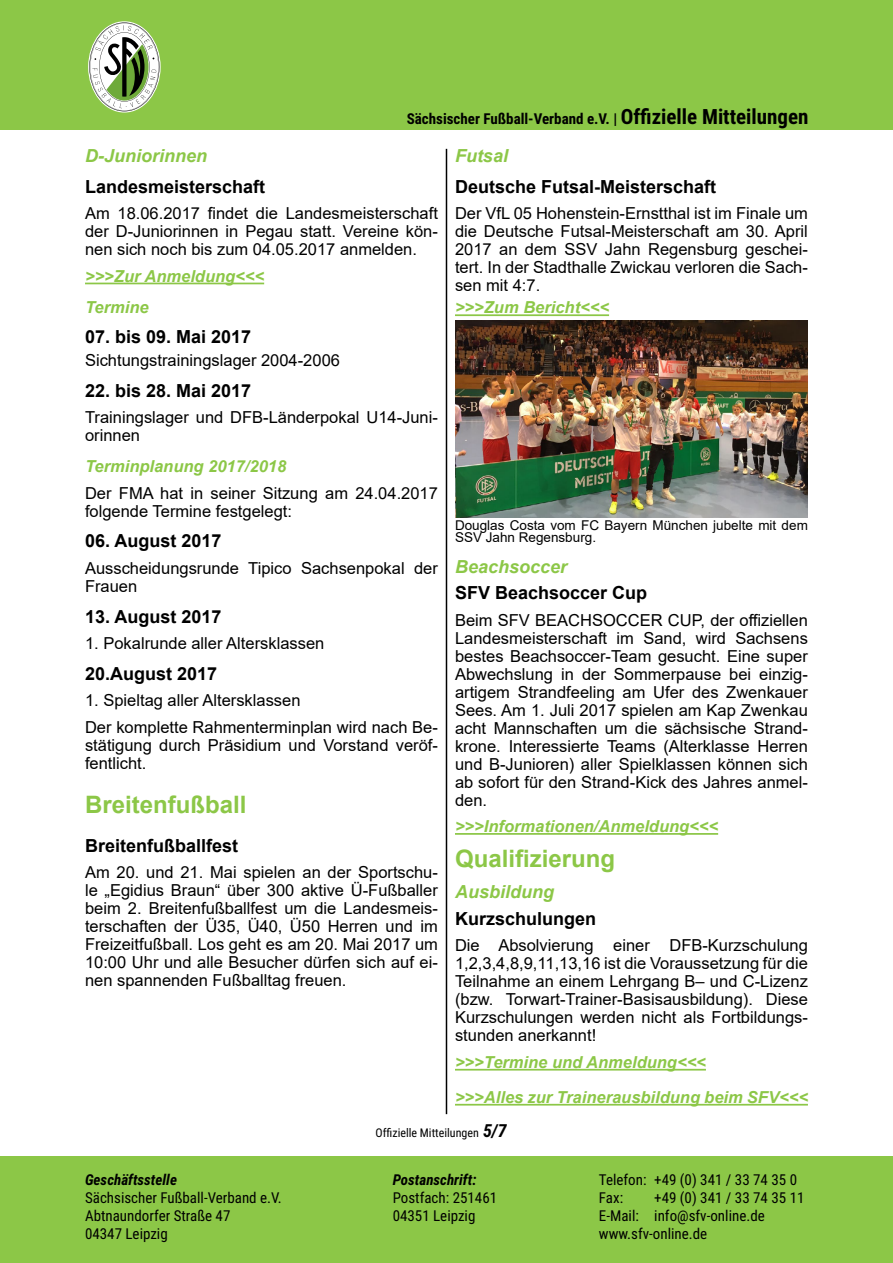
<style>
.page{position:relative;width:893px;height:1263px;background:#fff}
.page>*{position:absolute;margin:0;border:0;box-sizing:border-box;transform-origin:0 0}
.t1{font:700 24px "Arial";color:#8cc747}
.t2{font:700 18px "Arial";color:#000}
.t3{font:italic 700 18px "Arial";color:#8cc747}
.t4{font:16.5px/18px "Arial";color:#000;text-align:justify}
.t5{font:italic 700 16.5px/31px "Arial";color:#8cc747}
.t6{font:15px/18px "Roboto Condensed";color:#000}
.t7{font:700 15px "Roboto Condensed";color:#000}
.t8{font:italic 700 15px "Roboto Condensed";color:#000}
.t9{font:13.5px/12px "Arial";color:#000}
.t10{font:12px "Roboto Condensed";color:#000}
.s1{font-size:21px}
.s2{font-weight:700;font-style:italic;font-size:18px}
</style>
<div class="page">
<div style="left:0;top:0;width:893px;height:130px;background:#8cc747"></div>
<div style="left:0;top:1157px;width:893px;height:106px;background:#8cc747"></div>
<svg style="left:89px;top:22px;width:70px;height:89px"></svg>
<hr style="left:446px;top:149px;width:1px;height:965px;background:#000">
<hr style="left:85px;top:283px;width:179px;height:1px;background:#8cc747">
<hr style="left:455px;top:314px;width:154px;height:2px;background:#8cc747">
<hr style="left:455px;top:833px;width:263px;height:2px;background:#8cc747">
<hr style="left:455px;top:1069px;width:251px;height:1px;background:#8cc747">
<hr style="left:455px;top:1104px;width:353px;height:1px;background:#8cc747">
<img style="left:455px;top:320px;width:353px;height:198px">
<p class="t7" style="left:407px;top:108px;width:403px">Sächsischer Fußball-Verband e.V. | <span class="s1">Offizielle Mitteilungen</span></p>
<p class="t3" style="left:85px;top:144px;width:124px">D-Juniorinnen</p>
<p class="t2" style="left:85px;top:174px;width:182px">Landesmeisterschaft</p>
<p class="t4" style="left:85px;top:204px;width:354px">Am 18.06.2017 findet die Landesmeisterschaft der D-Juniorinnen in Pegau statt. Vereine kön&shy;nen sich noch bis zum 04.05.2017 anmelden.</p>
<p class="t5" style="left:85px;top:261px;width:181px">&gt;&gt;&gt;Zur Anmeldung&lt;&lt;&lt;<br>Termine</p>
<p class="t2" style="left:85px;top:324px;width:168px">07. bis 09. Mai 2017</p>
<p class="t4" style="left:85px;top:351px;width:256px">Sichtungstrainingslager 2004-2006</p>
<p class="t2" style="left:85px;top:377px;width:168px">22. bis 28. Mai 2017</p>
<p class="t4" style="left:85px;top:408px;width:354px">Trainingslager und DFB-Länderpokal U14-Juni&shy;orinnen</p>
<p class="t5" style="left:85px;top:451px;width:203px">Terminplanung 2017/2018</p>
<p class="t4" style="left:85px;top:484px;width:354px">Der FMA hat in seiner Sitzung am 24.04.2017 folgende Termine festgelegt:</p>
<p class="t2" style="left:85px;top:528px;width:138px">06. August 2017</p>
<p class="t4" style="left:85px;top:559px;width:354px">Ausscheidungsrunde Tipico Sachsenpokal der<br>Frauen</p>
<p class="t2" style="left:85px;top:603px;width:138px">13. August 2017</p>
<p class="t4" style="left:85px;top:634px;width:241px">1. Pokalrunde aller Altersklassen</p>
<p class="t2" style="left:85px;top:661px;width:134px">20.August 2017</p>
<p class="t4" style="left:85px;top:687px;width:354px;line-height:26.5px">1. Spieltag aller Altersklassen<br>Der komplette Rahmenterminplan wird nach Be-</p>
<p class="t4" style="left:85px;top:736px;width:354px">stätigung durch Präsidium und Vorstand veröf&shy;fentlicht.</p>
<h1 class="t1" style="left:85px;top:787px;width:163px">Breitenfußball</h1>
<p class="t2" style="left:85px;top:833px;width:155px">Breitenfußballfest</p>
<p class="t4" style="left:85px;top:863px;width:354px">Am 20. und 21. Mai spielen an der Sportschu&shy;le „Egidius Braun“ über 300 aktive Ü-Fußballer beim 2. Breitenfußballfest um die Landesmeis&shy;terschaften der Ü35, Ü40, Ü50 Herren und im Freizeitfußball. Los geht es am 20. Mai 2017 um 10:00 Uhr und alle Besucher dürfen sich auf ei&shy;nen spannenden Fußballtag freuen.</p>
<p class="t3" style="left:455px;top:144px;width:55px">Futsal</p>
<p class="t2" style="left:455px;top:174px;width:263px">Deutsche Futsal-Meisterschaft</p>
<p class="t4" style="left:455px;top:204px;width:354px">Der VfL 05 Hohenstein-Ernstthal ist im Finale um die Deutsche Futsal-Meisterschaft am 30. April 2017 an dem SSV Jahn Regensburg geschei&shy;tert. In der Stadthalle Zwickau verloren die Sach&shy;sen mit 4:7.</p>
<p class="t5" style="left:455px;top:293px;width:156px">&gt;&gt;&gt;Zum Bericht&lt;&lt;&lt;</p>
<p class="t9" style="left:455px;top:519px;width:354px">Douglas Costa vom FC Bayern München jubelte mit dem<br>SSV Jahn Regensburg.</p>
<p class="t3" style="left:455px;top:554px;width:114px">Beachsoccer</p>
<p class="t2" style="left:455px;top:580px;width:194px">SFV Beachsoccer Cup</p>
<p class="t4" style="left:455px;top:611px;width:354px">Beim SFV BEACHSOCCER CUP, der offiziellen Landesmeisterschaft im Sand, wird Sachsens bestes Beachsoccer-Team gesucht. Eine super Abwechslung in der Sommerpause bei einzig&shy;artigem Strandfeeling am Ufer des Zwenkauer Sees. Am 1. Juli 2017 spielen am Kap Zwenkau acht Mannschaften um die sächsische Strand&shy;krone. Interessierte Teams (Alterklasse Herren und B-Junioren) aller Spielklassen können sich ab sofort für den Strand-Kick des Jahres anmel&shy;den.</p>
<p class="t5" style="left:455px;top:811px;width:265px">&gt;&gt;&gt;Informationen/Anmeldung&lt;&lt;&lt;</p>
<h1 class="t1" style="left:455px;top:842px;width:162px">Qualifizierung</h1>
<p class="t3" style="left:455px;top:880px;width:100px">Ausbildung</p>
<p class="t2" style="left:455px;top:906px;width:143px">Kurzschulungen</p>
<p class="t4" style="left:455px;top:936px;width:354px">Die Absolvierung einer DFB-Kurzschulung 1,2,3,4,8,9,11,13,16 ist die Voraussetzung für die Teilnahme an einem Lehrgang B– und C-Lizenz (bzw. Torwart-Trainer-Basisausbildung). Diese Kurzschulungen werden nicht als Fortbildungs&shy;stunden anerkannt!</p>
<p class="t5" style="left:455px;top:1045px;width:354px;line-height:35px">&gt;&gt;&gt;Termine und Anmeldung&lt;&lt;&lt;<br>&gt;&gt;&gt;Alles zur Trainerausbildung beim SFV&lt;&lt;&lt;</p>
<p class="t8" style="left:85px;top:1169px;width:94px">Geschäftsstelle</p>
<p class="t6" style="left:85px;top:1188px;width:198px">Sächsischer Fußball-Verband e.V.<br>Abtnaundorfer Straße 47<br>04347 Leipzig</p>
<p class="t10" style="left:376px;top:1124px;width:133px">Offizielle Mitteilungen <span class="s2">5/7</span></p>
<p class="t8" style="left:393px;top:1169px;width:85px">Postanschrift:</p>
<p class="t6" style="left:393px;top:1188px;width:106px">Postfach: 251461<br>04351 Leipzig</p>
<p class="t6" style="left:599px;top:1170px;width:200px">Telefon: +49 (0) 341 / 33 74 35 0<br>Fax:</p>
<p class="t6" style="left:599px;top:1188px;width:207px;text-indent:55px">+49 (0) 341 / 33 74 35 11<br>E-Mail: info@sfv-online.de www.sfv-online.de</p>
</div>
